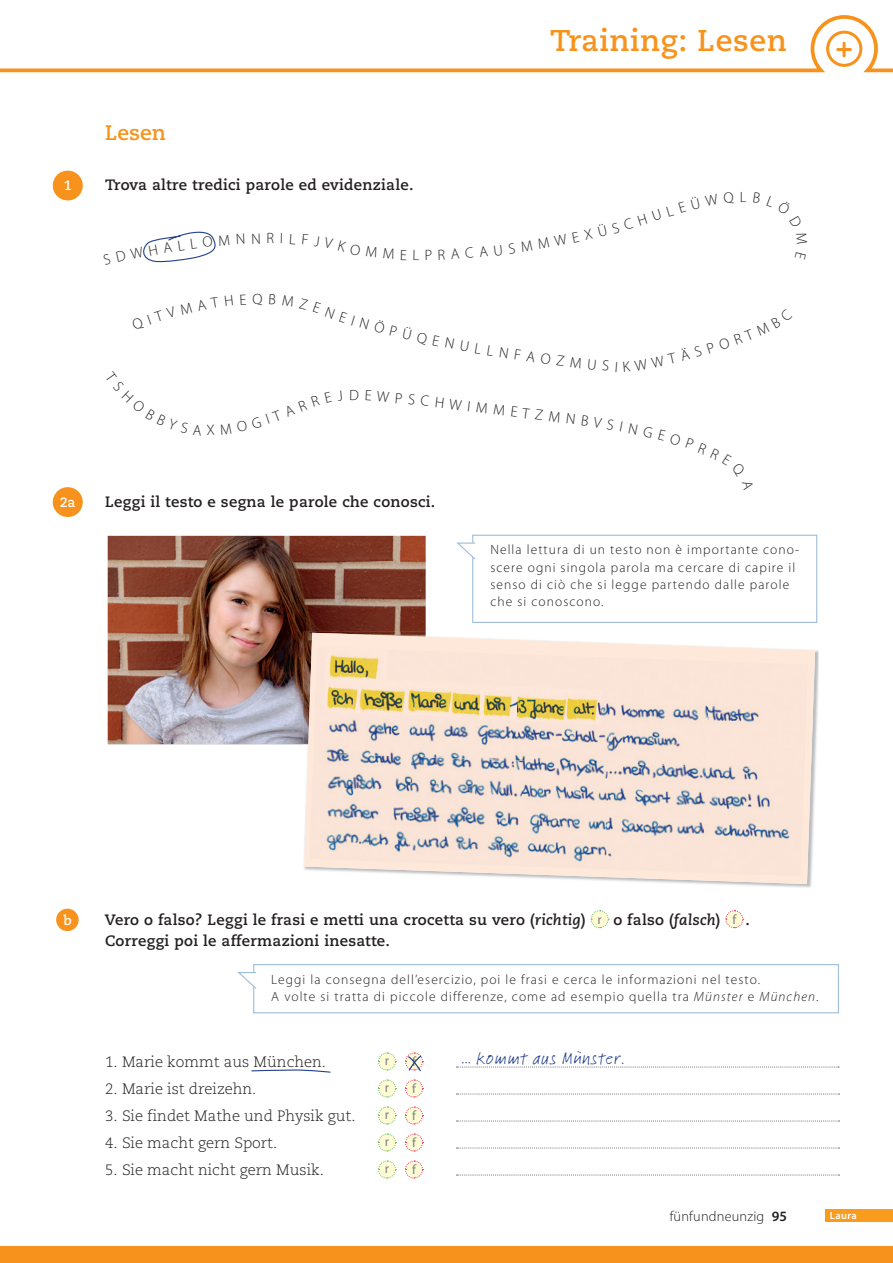
<style>
.page{position:relative;width:893px;height:1263px;background:#fff}
.page>*{position:absolute;margin:0;border:0;box-sizing:border-box;transform-origin:0 0}
.t1{font:700 30px "Caecilia";letter-spacing:.02em;color:#f7931d}
.t2{font:700 21px "Caecilia";color:#f7931d}
.t3{font:18px "Linotype Feltpen";letter-spacing:.03em;color:#25408e}
.t4{font:700 15px/21px "Caecilia";letter-spacing:.02em;color:#231f20}
.t5{font:300 15px "Caecilia";color:#231f20}
.t6{font:300 15px "Myriad Pro";color:#231f20}
.t7{font:300 14.25px "Myriad Pro";letter-spacing:.015em;color:#231f20}
.t8{font:300 13.5px/17.2px "Myriad Pro";letter-spacing:.08em;color:#231f20}
.t9{font:13.5px "Myriad Pro";color:#808285}
.t10{font:700 13.5px "Caecilia";color:#fff}
.t11{font:600 10.5px "Myriad Pro";letter-spacing:.035em;color:#fff}
.s1{font-style:italic}
.s2{font-family:"Myriad Pro";font-weight:400;font-size:13.5px;color:#808285}
</style>
<div class="page">
<svg style="left:456px;top:1066px;width:383px;height:1px"></svg>
<svg style="left:456px;top:1093px;width:383px;height:1px"></svg>
<svg style="left:456px;top:1120px;width:383px;height:1px"></svg>
<svg style="left:456px;top:1147px;width:383px;height:1px"></svg>
<svg style="left:456px;top:1174px;width:383px;height:1px"></svg>
<svg style="left:67px;top:908px;width:678px;height:23px"></svg>
<svg style="left:378px;top:1052px;width:18px;height:19px"></svg>
<svg style="left:378px;top:1079px;width:18px;height:19px"></svg>
<svg style="left:405px;top:1079px;width:18px;height:19px"></svg>
<svg style="left:378px;top:1106px;width:18px;height:19px"></svg>
<svg style="left:405px;top:1106px;width:18px;height:19px"></svg>
<svg style="left:378px;top:1133px;width:18px;height:19px"></svg>
<svg style="left:405px;top:1133px;width:18px;height:19px"></svg>
<svg style="left:378px;top:1160px;width:18px;height:19px"></svg>
<svg style="left:405px;top:1160px;width:18px;height:19px"></svg>
<div style="left:472px;top:535px;width:345px;height:88px;border:1px solid #9fbdd9"></div>
<svg style="left:456px;top:542px;width:20px;height:19px"></svg>
<div style="left:253px;top:964px;width:586px;height:49px;border:1px solid #9fbdd9"></div>
<svg style="left:237px;top:971px;width:20px;height:19px"></svg>
<svg style="left:251px;top:1069px;width:80px;height:4px"></svg>
<svg style="left:405px;top:1052px;width:18px;height:20px"></svg>
<img style="left:108px;top:536px;width:318px;height:208px">
<img style="left:303px;top:650px;width:516px;height:238px">
<svg style="left:304px;top:633px;width:511px;height:251px;fill:#fee8da"></svg>
<img style="left:313px;top:647px;width:102px;height:106px">
<img style="left:411px;top:651px;width:102px;height:106px">
<img style="left:509px;top:654px;width:103px;height:106px">
<img style="left:608px;top:657px;width:102px;height:106px">
<div style="left:706px;top:661px;width:102px;height:109px;background:#fae5d7"></div>
<img style="left:310px;top:753px;width:101px;height:109px">
<img style="left:408px;top:757px;width:102px;height:109px">
<img style="left:506px;top:760px;width:102px;height:109px">
<img style="left:604px;top:763px;width:102px;height:110px">
<img style="left:702px;top:767px;width:102px;height:109px">
<img style="left:326px;top:646px;width:61px;height:1px">
<img style="left:324px;top:647px;width:63px;height:33px">
<img style="left:361px;top:680px;width:43px;height:35px">
<img style="left:326px;top:678px;width:60px;height:5px">
<img style="left:509px;top:687px;width:67px;height:36px">
<img style="left:404px;top:680px;width:57px;height:36px">
<img style="left:402px;top:681px;width:13px;height:33px">
<img style="left:324px;top:680px;width:30px;height:33px">
<img style="left:352px;top:682px;width:11px;height:31px">
<svg style="left:354px;top:679px;width:9px;height:3px"></svg>
<img style="left:448px;top:683px;width:39px;height:35px">
<img style="left:448px;top:683px;width:13px;height:33px">
<img style="left:479px;top:685px;width:39px;height:35px">
<img style="left:509px;top:686px;width:9px;height:34px">
<img style="left:479px;top:684px;width:8px;height:34px">
<img style="left:565px;top:688px;width:37px;height:36px">
<img style="left:563px;top:689px;width:15px;height:34px">
<div style="left:825px;top:1209px;width:68px;height:13px;background:#f99b1c"></div>
<svg style="left:0;top:15px;width:893px;height:58px"></svg>
<div style="left:2px;top:1246px;width:891px;height:16px;background:#f7931d"></div>
<svg style="left:68px;top:171px;width:148px;height:92px"></svg>
<h2 class="t2" style="left:105px;top:123px;width:62px">Lesen</h2>
<p class="t10" style="left:64px;top:180px;width:9px">1</p>
<p class="t4" style="left:105px;top:176px;width:310px">Trova altre tredici parole ed evidenziale.</p>
<p class="t6" style="left:267px;top:232px;width:9px">R</p>
<p class="t6" style="left:252px;top:293px;width:12px">Q</p>
<h1 class="t1" style="left:550px;top:28px;width:238px">Training: Lesen</h1>
<p class="t6" style="left:740px;top:191px;width:8px">L</p>
<p class="t6" style="left:436px;top:396px;width:110px;rotate:7deg">HWIMMETZ</p>
<p class="t10" style="left:60px;top:496px;width:17px">2a</p>
<p class="t4" style="left:105px;top:492px;width:332px">Leggi il testo e segna le parole che conosci.</p>
<p class="t8" style="left:490px;top:542px;width:310px">Nella lettura di un testo non è importante cono&shy;scere ogni singola parola ma cercare di capire il senso di ciò che si legge partendo dalle parole che si conoscono.</p>
<p class="t10" style="left:64px;top:914px;width:10px">b</p>
<p class="t4" style="left:105px;top:910px;width:646px">Vero o falso? Leggi le frasi e metti una crocetta su vero (<span class="s1">richtig</span>) <span class="s2">r</span> o falso (<span class="s1">falsch</span>) <span class="s2">f</span> .<br>Correggi poi le affermazioni inesatte.</p>
<p class="t8" style="left:271px;top:972px;width:549px">Leggi la consegna dell’esercizio, poi le frasi e cerca le informazioni nel testo.<br>A volte si tratta di piccole differenze, come ad esempio quella tra <span class="s1">Münster</span> e <span class="s1">München</span>.</p>
<p class="t5" style="left:105px;top:1055px;width:223px">1. Marie kommt aus München.</p>
<p class="t9" style="left:385px;top:1055px;width:6px">r</p>
<p class="t9" style="left:412px;top:1056px;width:5px">f</p>
<h3 class="t3" style="left:461px;top:1052px;width:166px">… kommt aus Münster.</h3>
<p class="t5" style="left:105px;top:1082px;width:153px">2. Marie ist dreizehn.</p>
<p class="t9" style="left:385px;top:1082px;width:6px">r</p>
<p class="t9" style="left:412px;top:1083px;width:5px">f</p>
<p class="t5" style="left:105px;top:1109px;width:252px">3. Sie findet Mathe und Physik gut.</p>
<p class="t9" style="left:385px;top:1109px;width:6px">r</p>
<p class="t9" style="left:412px;top:1110px;width:5px">f</p>
<p class="t5" style="left:105px;top:1136px;width:174px">4. Sie macht gern Sport.</p>
<p class="t9" style="left:385px;top:1136px;width:6px">r</p>
<p class="t9" style="left:412px;top:1137px;width:5px">f</p>
<p class="t5" style="left:105px;top:1163px;width:220px">5. Sie macht nicht gern Musik.</p>
<p class="t9" style="left:385px;top:1163px;width:6px">r</p>
<p class="t9" style="left:412px;top:1164px;width:5px">f</p>
<p class="t7" style="left:670px;top:1211px;width:96px">fünfundneunzig</p>
<p class="t11" style="left:830px;top:1212px;width:29px">Laura</p>
</div>
